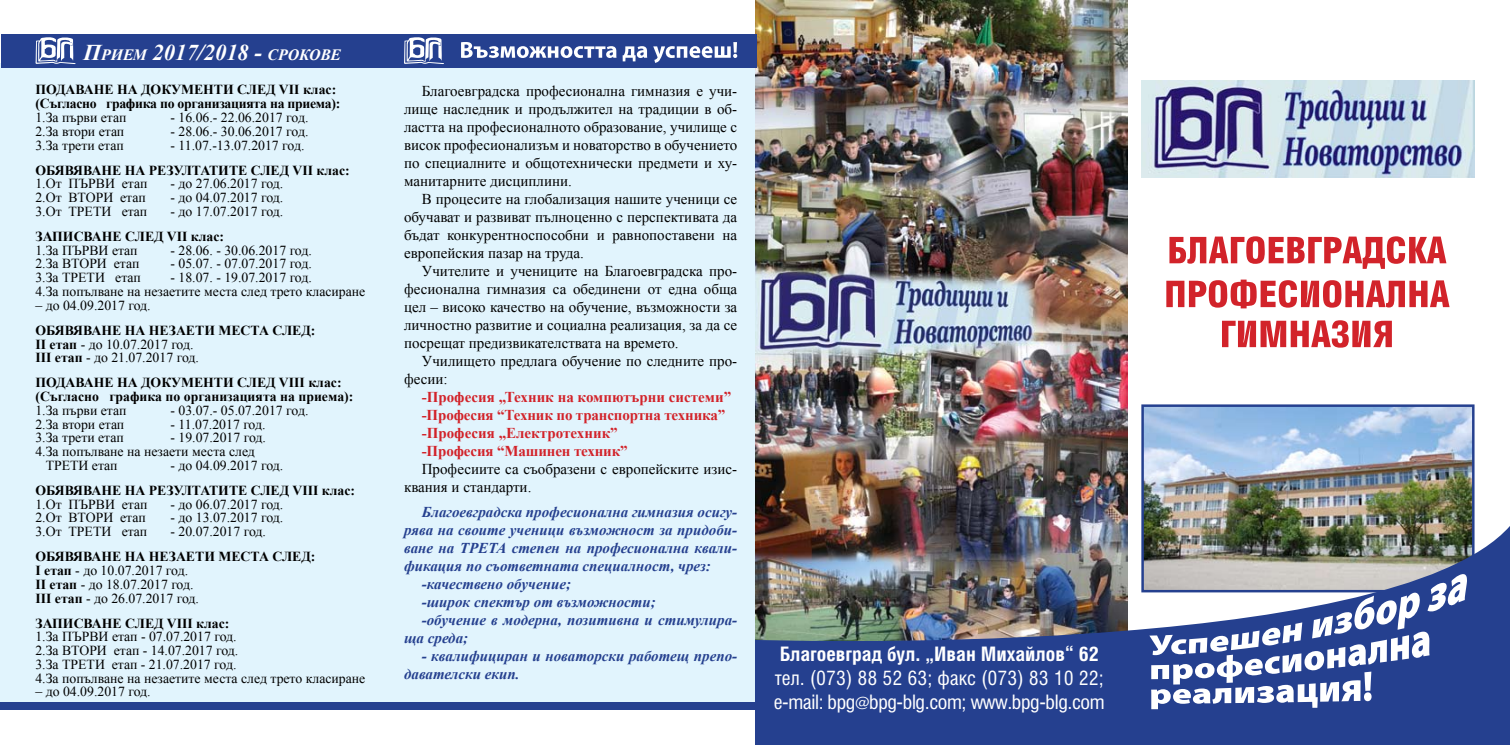
<style>
.page{position:relative;width:1510px;height:745px;background:#fff}
.page>*{position:absolute;margin:0;border:0;box-sizing:border-box;transform-origin:0 0}
.t1{font:italic 700 22.5px "Times New Roman";color:#fff}
.t2{font:20px/24px "Hebar Cond Normal";letter-spacing:-.02em;color:#fff}
.t3{font:700 20px "Hebar Cond";color:#fff}
.t4{font:15px/18px "Times New Roman";color:#000;text-align:justify}
.t5{font:italic 700 15px/18px "Times New Roman";color:#25408f}
.t6{font:700 15px/18px "Times New Roman";letter-spacing:-.01em;color:#d2232a}
.t7{font:13.75px/13.8px "Times New Roman";color:#000}
.t8{font:700 13.75px/13.8px "Times New Roman";color:#000}
.t9{font:700 13.75px/13.8px "Times New Roman";letter-spacing:-.02em;color:#000}
.s1{font-size:15.75px}
.s2{font-weight:700}
</style>
<div class="page">
<div style="left:385px;top:63px;width:370px;height:646px;background:#e1f4fd"></div>
<div style="left:0;top:63px;width:386px;height:646px;background:#e1f4fd"></div>
<img style="left:755px;top:0;width:372px;height:525px">
<img style="left:1144px;top:407px;width:327px;height:118px">
<div style="left:1141px;top:404px;width:333px;height:188px;border:2px solid #25408f"></div>
<img style="left:755px;top:525px;width:754px;height:219px">
<div style="left:1px;top:35px;width:755px;height:33px;background:#25408f"></div>
<svg style="left:35px;top:37px;width:41px;height:27px"></svg>
<svg style="left:404px;top:37px;width:40px;height:27px"></svg>
<div style="left:0;top:702px;width:755px;height:7px;background:#25408f"></div>
<svg style="left:1222px;top:320px;width:169px;height:27px"></svg>
<svg style="left:1166px;top:279px;width:283px;height:29px"></svg>
<svg style="left:1169px;top:236px;width:277px;height:33px"></svg>
<img style="left:1141px;top:80px;width:333px;height:97px">
<svg style="left:461px;top:42px;width:276px;height:21px"></svg>
<svg style="left:1149px;top:573px;width:318px;height:135px"></svg>
<h1 class="t1" style="left:84px;top:37px;width:259px">П<span class="s1">рием</span> 2017/2018 - <span class="s1">срокове</span></h1>
<p class="t9" style="left:35px;top:83px;width:306px">ПОДАВАНЕ НА ДОКУМЕНТИ СЛЕД VII клас: (Съгласно графика по организацията на приема):</p>
<p class="t7" style="left:35px;top:110px;width:92px">1.За първи етап</p>
<p class="t7" style="left:170px;top:110px;width:139px">- 16.06.- 22.06.2017 год.</p>
<p class="t7" style="left:35px;top:124px;width:90px">2.За втори етап</p>
<p class="t7" style="left:170px;top:124px;width:139px">- 28.06.- 30.06.2017 год.</p>
<p class="t7" style="left:35px;top:138px;width:90px">3.За трети етап</p>
<p class="t7" style="left:170px;top:138px;width:135px">- 11.07.-13.07.2017 год.</p>
<p class="t8" style="left:35px;top:163px;width:316px">ОБЯВЯВАНЕ НА РЕЗУЛТАТИТЕ СЛЕД VII клас:</p>
<p class="t7" style="left:35px;top:176px;width:113px">1.От ПЪРВИ етап</p>
<p class="t7" style="left:170px;top:176px;width:114px">- до 27.06.2017 год.</p>
<p class="t7" style="left:35px;top:190px;width:112px">2.От ВТОРИ етап</p>
<p class="t7" style="left:170px;top:190px;width:114px">- до 04.07.2017 год.</p>
<p class="t7" style="left:35px;top:204px;width:113px">3.От ТРЕТИ етап</p>
<p class="t7" style="left:170px;top:204px;width:114px">- до 17.07.2017 год.</p>
<p class="t8" style="left:35px;top:229px;width:190px">ЗАПИСВАНЕ СЛЕД VII клас:</p>
<p class="t7" style="left:35px;top:243px;width:104px">1.За ПЪРВИ етап</p>
<p class="t7" style="left:170px;top:243px;width:143px">- 28.06. - 30.06.2017 год.</p>
<p class="t7" style="left:35px;top:256px;width:105px">2.За ВТОРИ етап</p>
<p class="t7" style="left:170px;top:256px;width:143px">- 05.07. - 07.07.2017 год.</p>
<p class="t7" style="left:35px;top:270px;width:107px">3.За ТРЕТИ етап</p>
<p class="t7" style="left:35px;top:270px;width:331px;text-indent:135px">- 18.07. - 19.07.2017 год.<br>4.За попълване на незаетите места след трето класиране</p>
<p class="t7" style="left:35px;top:298px;width:117px">– до 04.09.2017 год.</p>
<p class="t8" style="left:35px;top:323px;width:135px">ОБЯВЯВАНЕ НА Незаети</p>
<p class="t8" style="left:218px;top:323px;width:12px">места</p>
<p class="t8" style="left:272px;top:323px;width:45px">СЛЕД:</p>
<p class="t7" style="left:35px;top:336px;width:165px"><span class="s2">II етап</span> - до 10.07.2017 год.<br><span class="s2">III етап</span> - до 21.07.2017 год.</p>
<p class="t8" style="left:35px;top:375px;width:319px">ПОДАВАНЕ НА ДОКУМЕНТИ СЛЕД VIII клас: (Съгласно графика по организацията на приема):</p>
<p class="t7" style="left:35px;top:403px;width:92px">1.За първи етап</p>
<p class="t7" style="left:170px;top:403px;width:139px">- 03.07.- 05.07.2017 год.</p>
<p class="t7" style="left:35px;top:416px;width:90px">2.За втори етап</p>
<p class="t7" style="left:170px;top:416px;width:97px">- 11.07.2017 год.</p>
<p class="t7" style="left:35px;top:430px;width:90px">3.За трети етап</p>
<p class="t7" style="left:170px;top:430px;width:97px">- 19.07.2017 год.</p>
<p class="t7" style="left:35px;top:444px;width:221px">4.За попълване на незаети места след</p>
<p class="t7" style="left:46px;top:458px;width:73px">ТРЕТИ етап</p>
<p class="t7" style="left:170px;top:458px;width:114px">- до 04.09.2017 год.</p>
<p class="t8" style="left:35px;top:483px;width:321px">ОБЯВЯВАНЕ НА РЕЗУЛТАТИТЕ СЛЕД VIII клас:</p>
<p class="t7" style="left:35px;top:496px;width:113px">1.От ПЪРВИ етап</p>
<p class="t7" style="left:170px;top:496px;width:114px">- до 06.07.2017 год.</p>
<p class="t7" style="left:35px;top:510px;width:112px">2.От ВТОРИ етап</p>
<p class="t7" style="left:170px;top:510px;width:114px">- до 13.07.2017 год.</p>
<p class="t7" style="left:35px;top:524px;width:113px">3.От ТРЕТИ етап</p>
<p class="t7" style="left:170px;top:524px;width:97px">- 20.07.2017 год.</p>
<p class="t8" style="left:35px;top:549px;width:135px">ОБЯВЯВАНЕ НА Незаети</p>
<p class="t8" style="left:218px;top:549px;width:12px">места</p>
<p class="t8" style="left:272px;top:549px;width:45px">СЛЕД:</p>
<p class="t7" style="left:35px;top:563px;width:165px"><span class="s2">I етап</span> - до 10.07.2017 год.<br><span class="s2">II етап</span> - до 18.07.2017 год.<br><span class="s2">III етап</span> - до 26.07.2017 год.</p>
<p class="t8" style="left:35px;top:615px;width:195px">ЗАПИСВАНЕ СЛЕД VIII клас:</p>
<p class="t7" style="left:35px;top:629px;width:331px">1.За ПЪРВИ етап - 07.07.2017 год.<br>2.За ВТОРИ етап - 14.07.2017 год.<br>3.За ТРЕТИ етап - 21.07.2017 год.<br>4.За попълване на незаетите места след трето класиране</p>
<p class="t7" style="left:35px;top:684px;width:117px">– до 04.09.2017 год.</p>
<p class="t4" style="left:404px;top:81px;width:335px;text-indent:18px">Благоевградска професионална гимназия е учи&shy;лище наследник и продължител на традиции в об&shy;ластта на професионалното образование, училище с висок професионализъм и новаторство в обучението по специалните и общотехнически предмети и ху&shy;манитарните дисциплини.</p>
<p class="t4" style="left:404px;top:189px;width:335px;text-indent:18px">В процесите на глобализация нашите ученици се обучават и развиват пълноценно с перспективата да бъдат конкурентноспособни и равнопоставени на европейския пазар на труда.</p>
<p class="t4" style="left:404px;top:261px;width:335px;text-indent:18px">Учителите и учениците на Благоевградска про&shy;фесионална гимназия са обединени от една обща цел – високо качество на обучение, възможности за личностно развитие и социална реализация, за да се посрещат предизвикателствата на времето.</p>
<p class="t4" style="left:404px;top:351px;width:335px;text-indent:18px">Училището предлага обучение по следните про&shy;фесии:</p>
<p class="t6" style="left:422px;top:387px;width:311px">-Професия „Техник на компютърни системи” -Професия “Техник по транспортна техника” -Професия „Електротехник”<br>-Професия “Машинен техник”</p>
<p class="t4" style="left:404px;top:459px;width:335px;text-indent:18px">Професиите са съобразени с европейските изис&shy;квания и стандарти.</p>
<p class="t5" style="left:422px;top:502px;width:317px">Благоевградска професионална гимназия осигу-</p>
<p class="t5" style="left:404px;top:520px;width:335px">рява на своите ученици възможност за придоби-</p>
<p class="t5" style="left:404px;top:538px;width:335px">ване на ТРЕТА степен на професионална квали-</p>
<p class="t5" style="left:404px;top:556px;width:308px">фикация по съответната специалност, чрез:</p>
<p class="t5" style="left:422px;top:574px;width:151px">-качествено обучение;</p>
<p class="t5" style="left:422px;top:592px;width:236px">-широк спектър от възможности;</p>
<p class="t5" style="left:422px;top:610px;width:317px">-обучение в модерна, позитивна и стимулира-</p>
<p class="t5" style="left:404px;top:628px;width:66px">ща среда;</p>
<p class="t5" style="left:404px;top:646px;width:335px;text-indent:18px">- квалифициран и новаторски работещ препо&shy;давателски екип.</p>
<h2 class="t3" style="left:779px;top:643px;width:321px">Благоевград бул. “Иван Михайлов” 62</h2>
<h2 class="t2" style="left:774px;top:667px;width:332px">тел. (073) 88 52 63; факс (073) 83 10 22; e-mail: bpg@bpg-blg.com; www.bpg-blg.com</h2>
</div>
